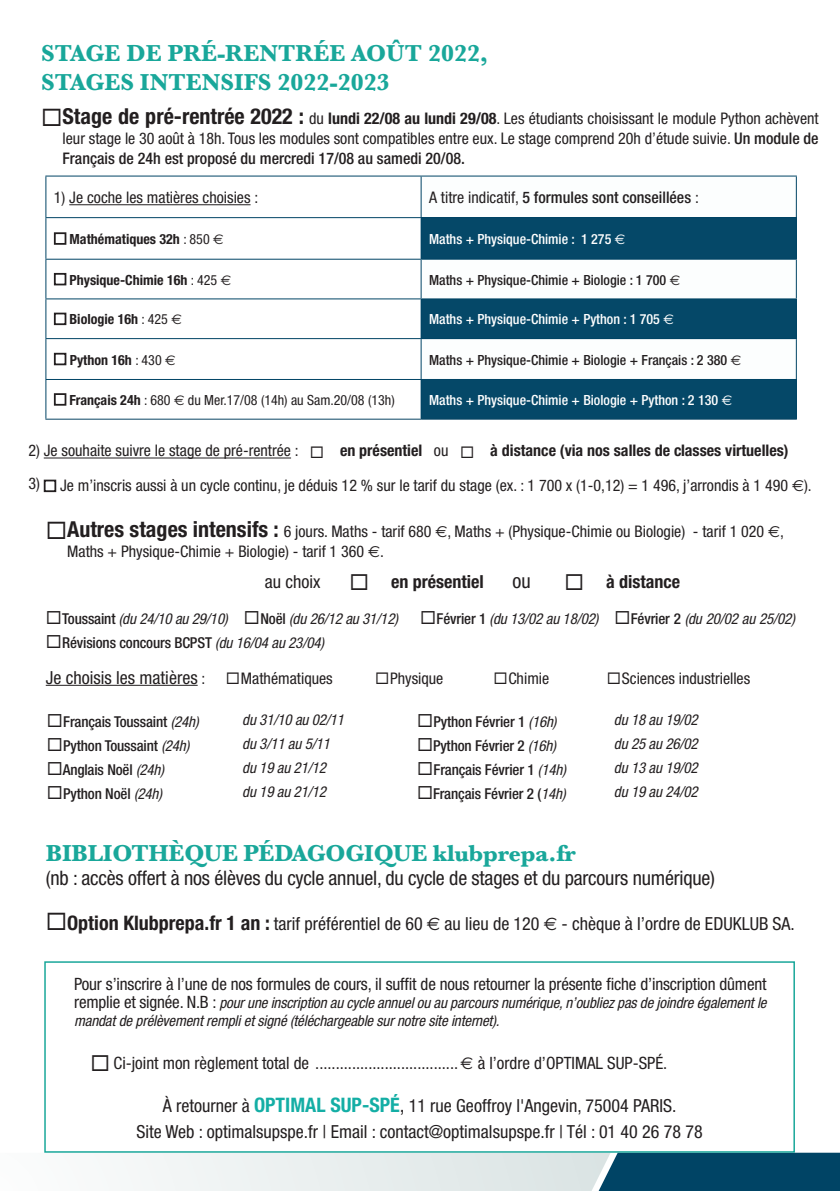
<style>
.page{position:relative;width:840px;height:1191px;background:#fff}
.page>*{position:absolute;margin:0;border:0;box-sizing:border-box;transform-origin:0 0}
.t1{font:700 24px/28.8px "Baskerville";letter-spacing:-.01em;color:#19a79a}
.t2{font:condensed 20px "Helvetica Neue";letter-spacing:-.01em;color:#231f20}
.t3{font:condensed 18px/26px "Helvetica Neue";color:#231f20;text-align:center}
.t4{font:700 condensed 18px "Helvetica Neue";color:#231f20}
.t5{font:condensed 17px "Helvetica Neue";letter-spacing:-.01em;color:#231f20}
.t6{font:condensed 16px/20px "Helvetica Neue";color:#231f20;text-align:justify}
.t7{font:700 condensed 16px "Helvetica Neue";color:#231f20}
.t8{font:500 condensed 16px "Helvetica Neue";color:#231f20}
.t9{font:italic condensed 15px/24px "Helvetica Neue";letter-spacing:-.01em;color:#231f20}
.t10{font:500 condensed 15px "Helvetica Neue";letter-spacing:-.01em;color:#231f20}
.t11{font:500 condensed 14px "Helvetica Neue";color:#fff}
.t12{font:500 condensed 14px "Helvetica Neue";color:#231f20}
.t13{font:700 condensed 14px "Helvetica Neue";color:#231f20}
.t14{font:condensed 14px "Helvetica Neue";color:#231f20}
.s1{font-weight:700;font-size:22px}
.s2{font-weight:700}
.s3{font-weight:500}
.s4{font-weight:400}
.s5{font-family:"Euro Sans";font-weight:400;font-stretch:normal}
.s6{font-family:"Euro Sans";font-stretch:normal}
.s7{font-weight:500;font-style:normal}
.s8{font-weight:400;font-style:italic}
.s9{font-size:16px}
.s10{font-weight:700;font-size:20px}
.s11{font-style:normal;font-size:17px}
.s12{font-weight:700;font-size:20px;color:#14aea5}
.s13{font-size:20px}
</style>
<div class="page">
<svg style="left:44px;top:1152px;width:795px;height:39px"></svg>
<hr style="left:44px;top:457px;width:247px;height:1px;background:#231f20">
<div style="left:44px;top:479px;width:12px;height:13px;border:2px solid #231f20"></div>
<div style="left:44px;top:961px;width:750px;height:191px;border:2px solid #19a79a"></div>
<hr style="left:46px;top:685px;width:151px;height:1px;background:#231f20">
<svg style="left:46px;top:177px;width:374px;height:82px"></svg>
<div style="left:421px;top:218px;width:374px;height:41px;background:#054868"></div>
<div style="left:421px;top:299px;width:374px;height:39px;background:#054868"></div>
<div style="left:421px;top:379px;width:374px;height:40px;background:#054868"></div>
<hr style="left:45px;top:177px;width:1px;height:40px;background:#004465">
<hr style="left:795px;top:177px;width:1px;height:40px;background:#004465">
<hr style="left:45px;top:218px;width:1px;height:41px;background:#004465">
<hr style="left:45px;top:260px;width:1px;height:38px;background:#004465">
<hr style="left:795px;top:260px;width:1px;height:38px;background:#004465">
<hr style="left:45px;top:299px;width:1px;height:39px;background:#004465">
<hr style="left:795px;top:299px;width:1px;height:39px;background:#004465">
<hr style="left:45px;top:339px;width:1px;height:40px;background:#004465">
<hr style="left:795px;top:339px;width:1px;height:40px;background:#004465">
<hr style="left:45px;top:380px;width:1px;height:39px;background:#004465">
<hr style="left:795px;top:380px;width:1px;height:39px;background:#004465">
<hr style="left:420px;top:177px;width:1px;height:40px;background:#004465">
<hr style="left:421px;top:217px;width:375px;height:1px;background:#004465">
<hr style="left:45px;top:259px;width:376px;height:1px;background:#004465">
<hr style="left:420px;top:260px;width:1px;height:38px;background:#004465">
<hr style="left:45px;top:298px;width:376px;height:1px;background:#004465">
<hr style="left:421px;top:298px;width:375px;height:1px;background:#004465">
<hr style="left:420px;top:299px;width:1px;height:39px;background:#004465">
<hr style="left:45px;top:338px;width:376px;height:1px;background:#004465">
<hr style="left:421px;top:338px;width:375px;height:1px;background:#004465">
<hr style="left:420px;top:339px;width:1px;height:40px;background:#004465">
<hr style="left:45px;top:379px;width:376px;height:1px;background:#004465">
<hr style="left:421px;top:379px;width:375px;height:1px;background:#004465">
<hr style="left:420px;top:380px;width:1px;height:39px;background:#004465">
<hr style="left:45px;top:176px;width:376px;height:1px;background:#004465">
<hr style="left:45px;top:217px;width:376px;height:1px;background:#004465">
<hr style="left:421px;top:176px;width:375px;height:1px;background:#004465">
<hr style="left:420px;top:218px;width:1px;height:41px;background:#004465">
<hr style="left:795px;top:218px;width:1px;height:41px;background:#004465">
<hr style="left:421px;top:259px;width:375px;height:1px;background:#004465">
<hr style="left:45px;top:419px;width:376px;height:1px;background:#094563">
<hr style="left:421px;top:419px;width:375px;height:1px;background:#094563">
<hr style="left:69px;top:204px;width:181px;height:1px;background:#231f20">
<div style="left:54px;top:232px;width:12px;height:13px;border:2px solid #231f20"></div>
<div style="left:54px;top:273px;width:12px;height:12px;border:2px solid #231f20"></div>
<div style="left:54px;top:313px;width:12px;height:12px;border:2px solid #231f20"></div>
<div style="left:54px;top:353px;width:12px;height:12px;border:2px solid #231f20"></div>
<div style="left:54px;top:393px;width:12px;height:13px;border:2px solid #231f20"></div>
<h1 class="t1" style="left:41px;top:39px;width:448px">STAGE DE PRÉ-RENTRÉE AOÛT 2022,<br>STAGES INTENSIFS 2022-2023</h1>
<p class="t6" style="left:62px;top:108px;width:757px;text-indent:-21px">◻<span class="s1">Stage de pré-rentrée 2022 :</span> du <span class="s2">lundi 22/08 au lundi 29/08</span>. Les étudiants choisissant le module Python achèvent leur stage le 30 août à 18h. Tous les modules sont compatibles entre eux. Le stage comprend 20h d’étude suivie. <span class="s3">Un module de Français de 24h est proposé du mercredi 17/08 au samedi 20/08.</span></p>
<p class="t6" style="left:54px;top:187px;width:206px">1) Je coche les matières choisies :</p>
<p class="t8" style="left:429px;top:188px;width:271px"><span class="s4">A titre indicatif,</span> 5 formules sont conseillées <span class="s4">:</span></p>
<p class="t13" style="left:69px;top:230px;width:155px">Mathématiques 32h <span class="s4">: 850</span> <span class="s5">€</span></p>
<p class="t11" style="left:429px;top:231px;width:198px">Maths + Physique-Chimie : 1 275 <span class="s5">€</span></p>
<p class="t13" style="left:69px;top:271px;width:163px">Physique-Chimie 16h <span class="s4">: 425</span> <span class="s5">€</span></p>
<p class="t12" style="left:429px;top:271px;width:252px">Maths + Physique-Chimie + Biologie : 1 700 <span class="s5">€</span></p>
<p class="t13" style="left:69px;top:311px;width:114px">Biologie 16h <span class="s4">: 425</span> <span class="s5">€</span></p>
<p class="t11" style="left:429px;top:311px;width:246px">Maths + Physique-Chimie + Python : 1 705 <span class="s5">€</span></p>
<p class="t13" style="left:70px;top:352px;width:107px">Python 16h <span class="s4">: 430</span> <span class="s5">€</span></p>
<p class="t12" style="left:429px;top:351px;width:313px">Maths + Physique-Chimie + Biologie + Français : 2 380 <span class="s5">€</span></p>
<p class="t14" style="left:69px;top:392px;width:326px"><span class="s2">Français 24h</span> : 680 <span class="s6">€</span> du Mer.17/08 (14h) au Sam.20/08 (13h)</p>
<p class="t11" style="left:429px;top:391px;width:304px">Maths + Physique-Chimie + Biologie + Python : 2 130 <span class="s5">€</span></p>
<p class="t7" style="left:28px;top:441px;width:761px"><span class="s4">2) Je souhaite suivre le stage de pré-rentrée :</span> ◻ en présentiel <span class="s4">ou</span> ◻ à distance (via nos salles de classes virtuelles)</p>
<p class="t6" style="left:28px;top:475px;width:784px">3) Je m’inscris aussi à un cycle continu, je déduis 12 % sur le tarif du stage (ex. : 1 700 x (1-0,12) = 1 496, j’arrondis à 1 490 <span class="s6">€</span>).</p>
<p class="t6" style="left:67px;top:521px;width:718px;text-indent:-21px">◻<span class="s1">Autres stages intensifs :</span> 6 jours. Maths - tarif 680 <span class="s6">€</span>, Maths + (Physique-Chimie ou Biologie) - tarif 1 020 <span class="s6">€</span>,<br>Maths + Physique-Chimie + Biologie) - tarif 1 360 <span class="s6">€</span>.</p>
<p class="t3" style="left:265px;top:568px;width:57px">au choix</p>
<p class="t4" style="left:349px;top:570px;width:136px">◻ en présentiel</p>
<p class="t2" style="left:512px;top:569px;width:20px">ou</p>
<p class="t4" style="left:564px;top:570px;width:117px">◻ à distance</p>
<p class="t9" style="left:46px;top:607px;width:750px">◻<span class="s7">Toussaint</span> (du 24/10 au 29/10) ◻<span class="s7">Noël</span> (du 26/12 au 31/12) ◻<span class="s7">Février 1</span> (du 13/02 au 18/02) ◻<span class="s7">Février 2</span> (du 20/02 au 25/02)</p>
<p class="t10" style="left:46px;top:634px;width:280px">◻Révisions concours BCPST <span class="s8">(du 16/04 au 23/04)</span></p>
<p class="t3" style="left:46px;top:664px;width:161px">Je choisis les matières <span class="s9">:</span></p>
<p class="t6" style="left:226px;top:668px;width:108px">◻Mathématiques</p>
<p class="t6" style="left:375px;top:668px;width:70px">◻Physique</p>
<p class="t6" style="left:493px;top:668px;width:57px">◻Chimie</p>
<p class="t6" style="left:606px;top:668px;width:145px">◻Sciences industrielles</p>
<p class="t10" style="left:47px;top:712px;width:153px">◻Français Toussaint <span class="s8">(24h)</span></p>
<p class="t10" style="left:47px;top:736px;width:144px">◻Python Toussaint <span class="s8">(24h)</span></p>
<p class="t10" style="left:47px;top:760px;width:119px">◻Anglais Noël <span class="s8">(24h)</span></p>
<p class="t10" style="left:47px;top:784px;width:117px">◻Python Noël <span class="s8">(24h)</span></p>
<p class="t9" style="left:242px;top:707px;width:103px">du 31/10 au 02/11 du 3/11 au 5/11 du 19 au 21/12<br>du 19 au 21/12</p>
<p class="t10" style="left:417px;top:712px;width:141px">◻Python Février 1 <span class="s8">(16h)</span></p>
<p class="t10" style="left:417px;top:736px;width:140px">◻Python Février 2 <span class="s8">(16h)</span></p>
<p class="t10" style="left:417px;top:760px;width:150px">◻Français Février 1 <span class="s8">(14h)</span></p>
<p class="t10" style="left:417px;top:784px;width:150px">◻Français Février 2 (<span class="s8">14h)</span></p>
<p class="t9" style="left:613px;top:707px;width:85px;text-align:justify">du 18 au 19/02 du 25 au 26/02 du 13 au 19/02 du 19 au 24/02</p>
<h1 class="t1" style="left:46px;top:839px;width:531px">BIBLIOTHÈQUE PÉDAGOGIQUE klubprepa.fr</h1>
<p class="t2" style="left:46px;top:866px;width:670px">(nb : accès offert à nos élèves du cycle annuel, du cycle de stages et du parcours numérique)</p>
<p class="t3" style="left:46px;top:910px;width:750px">◻<span class="s10">Option Klubprepa.fr 1 an :</span> tarif préférentiel de 60 <span class="s6">€</span> au lieu de 120 <span class="s6">€</span> - chèque à l’ordre de EDUKLUB SA.</p>
<p class="t5" style="left:74px;top:974px;width:693px">Pour s’inscrire à l’une de nos formules de cours, il suffit de nous retourner la présente fiche d’inscription dûment</p>
<p class="t9" style="left:74px;top:993px;width:693px;line-height:18px"><span class="s11">remplie et signée. N.B :</span> pour une inscription au cycle annuel ou au parcours numérique, n’oubliez pas de joindre également le mandat de prélèvement rempli et signé (téléchargeable sur notre site internet).</p>
<p class="t5" style="left:90px;top:1053px;width:578px">◻ Ci-joint mon règlement total de ...................................<span class="s6">€</span> à l’ordre d’OPTIMAL SUP-SPÉ.</p>
<p class="t3" style="left:136px;top:1092px;width:567px">À retourner à <span class="s12">OPTIMAL SUP-SPÉ</span><span class="s13">,</span> 11 rue Geoffroy l'Angevin, 75004 PARIS.<br>Site Web : optimalsupspe.fr | Email : contact@optimalsupspe.fr | Tél : 01 40 26 78 78</p>
</div>
